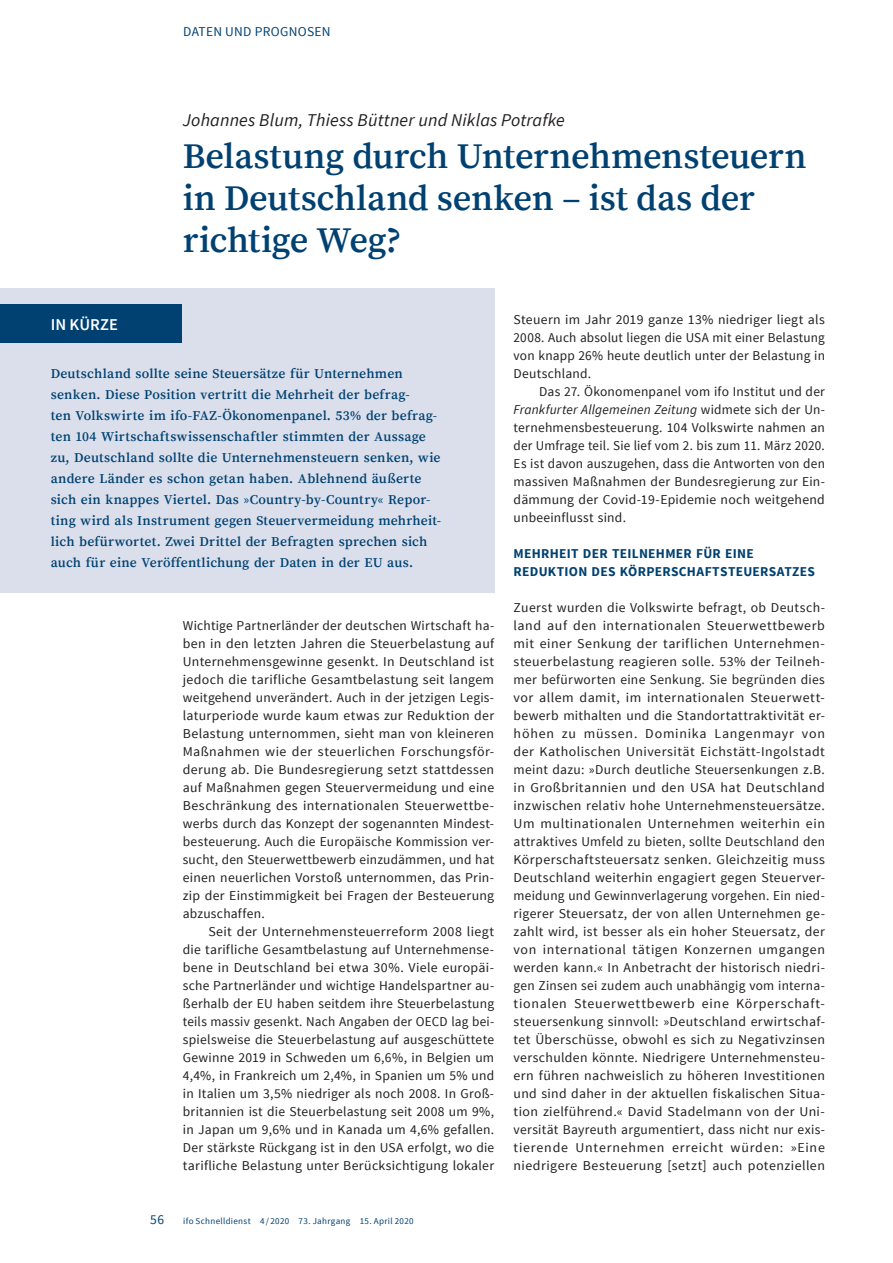
<style>
.page{position:relative;width:893px;height:1263px;background:#fff}
.page>*{position:absolute;margin:0;border:0;box-sizing:border-box;transform-origin:0 0}
.t1{font:600 36px/42px "Source Serif Pro";letter-spacing:-.01em;color:#004171}
.t2{font:italic 18px "Source Sans Pro";letter-spacing:.01em;color:#231f20}
.t3{font:600 16.5px "Source Sans Pro";color:#fff}
.t4{font:13.5px/18px "Source Sans Pro";letter-spacing:.02em;color:#231f20;text-align:justify}
.t5{font:600 13.5px/21px "Source Serif Pro";letter-spacing:.015em;color:#004171}
.t6{font:700 13.5px/18px "Source Sans Pro";letter-spacing:.02em;color:#004171}
.t7{font:13.5px "Source Sans Pro";letter-spacing:.02em;color:#004171}
.t8{font:9px "Source Sans Pro";letter-spacing:.035em;color:#004171}
.s1{font-family:"Source Sans Pro";font-weight:400}
.s2{font-style:italic}
</style>
<div class="page">
<div style="left:0;top:288px;width:494px;height:305px;background:#dadfeb"></div>
<div style="left:0;top:305px;width:182px;height:38px;background:#004171"></div>
<p class="t7" style="left:183px;top:23px;width:149px">DATEN UND PROGNOSEN</p>
<h2 class="t2" style="left:183px;top:109px;width:383px">Johannes Blum, Thiess Büttner und Niklas Potrafke</h2>
<h1 class="t1" style="left:183px;top:136px;width:625px">Belastung durch Unternehmensteuern in Deutschland senken – ist das der richtige Weg?</h1>
<p class="t3" style="left:51px;top:314px;width:69px">IN KÜRZE</p>
<p class="t5" style="left:51px;top:364px;width:392px">Deutschland sollte seine Steuersätze für Unternehmen senken. Diese Position vertritt die Mehrheit der befrag-<br>ten Volkswirte im ifo-FAZ-Ökonomenpanel. 53% der befrag&shy;ten 104 Wirtschaftswissenschaftler stimmten der Aussage zu, Deutschland sollte die Unternehmensteuern senken, wie andere Länder es schon getan haben. Ablehnend äußerte sich ein knappes Viertel. Das <span class="s1">»</span>Country-by-Country<span class="s1">«</span> Repor&shy;ting wird als Instrument gegen Steuervermeidung mehrheit&shy;lich befürwortet. Zwei Drittel der Befragten sprechen sich auch für eine Veröffentlichung der Daten in der EU aus.</p>
<p class="t4" style="left:183px;top:617px;width:313px">Wichtige Partnerländer der deutschen Wirtschaft ha&shy;ben in den letzten Jahren die Steuerbelastung auf Unternehmensgewinne gesenkt. In Deutschland ist jedoch die tarifliche Gesamtbelastung seit langem weitgehend unverändert. Auch in der jetzigen Legis&shy;laturperiode wurde kaum etwas zur Reduktion der Belastung unternommen, sieht man von kleineren Maßnahmen wie der steuerlichen Forschungsför&shy;derung ab. Die Bundesregierung setzt stattdessen auf Maßnahmen gegen Steuervermeidung und eine Beschränkung des internationalen Steuerwettbe&shy;werbs durch das Konzept der sogenannten Mindest&shy;besteuerung. Auch die Europäische Kommission ver&shy;sucht, den Steuerwettbewerb einzudämmen, und hat einen neuerlichen Vorstoß unternommen, das Prin&shy;zip der Einstimmigkeit bei Fragen der Besteuerung abzuschaffen.</p>
<p class="t4" style="left:183px;top:923px;width:313px;text-indent:26px">Seit der Unternehmensteuerreform 2008 liegt die tarifliche Gesamtbelastung auf Unternehmense&shy;bene in Deutschland bei etwa 30%. Viele europäi&shy;sche Partnerländer und wichtige Handelspartner au&shy;ßerhalb der EU haben seitdem ihre Steuerbelastung teils massiv gesenkt. Nach Angaben der OECD lag bei&shy;spielsweise die Steuerbelastung auf ausgeschüttete Gewinne 2019 in Schweden um 6,6%, in Belgien um 4,4%, in Frankreich um 2,4%, in Spanien um 5% und in Italien um 3,5% niedriger als noch 2008. In Groß&shy;britannien ist die Steuerbelastung seit 2008 um 9%, in Japan um 9,6% und in Kanada um 4,6% gefallen.<br>Der stärkste Rückgang ist in den USA erfolgt, wo die tarifliche Belastung unter Berücksichtigung lokaler</p>
<p class="t7" style="left:150px;top:1211px;width:15px">56</p>
<p class="t8" style="left:183px;top:1215px;width:232px">ifo Schnelldienst 4 / 2020 73. Jahrgang 15. April 2020</p>
<p class="t4" style="left:514px;top:311px;width:313px">Steuern im Jahr 2019 ganze 13% niedriger liegt als 2008. Auch absolut liegen die USA mit einer Belastung von knapp 26% heute deutlich unter der Belastung in Deutschland.</p>
<p class="t4" style="left:514px;top:383px;width:313px;text-indent:26px">Das 27. Ökonomenpanel vom ifo Institut und der <span class="s2">Frankfurter Allgemeinen Zeitung</span> widmete sich der Un&shy;ternehmensbesteuerung. 104 Volkswirte nahmen an der Umfrage teil. Sie lief vom 2. bis zum 11. März 2020.<br>Es ist davon auszugehen, dass die Antworten von den massiven Maßnahmen der Bundesregierung zur Ein&shy;dämmung der Covid-19-Epidemie noch weitgehend unbeeinflusst sind.</p>
<p class="t6" style="left:514px;top:545px;width:303px">MEHRHEIT DER TEILNEHMER FÜR EINE<br>REDUKTION DES KÖRPERSCHAFTSTEUERSATZES</p>
<p class="t4" style="left:514px;top:599px;width:313px">Zuerst wurden die Volkswirte befragt, ob Deutsch&shy;land auf den internationalen Steuerwettbewerb mit einer Senkung der tariflichen Unternehmen&shy;steuerbelastung reagieren solle. 53% der Teilneh&shy;mer befürworten eine Senkung. Sie begründen dies vor allem damit, im internationalen Steuerwett&shy;bewerb mithalten und die Standortattraktivität er&shy;höhen zu müssen. Dominika Langenmayr von der Katholischen Universität Eichstätt-Ingolstadt meint dazu: »Durch deutliche Steuersenkungen z.B. in Großbritannien und den USA hat Deutschland inzwischen relativ hohe Unternehmensteuersätze.<br>Um multinationalen Unternehmen weiterhin ein attraktives Umfeld zu bieten, sollte Deutschland den Körperschaftsteuersatz senken. Gleichzeitig muss Deutschland weiterhin engagiert gegen Steuerver&shy;meidung und Gewinnverlagerung vorgehen. Ein nied&shy;rigerer Steuersatz, der von allen Unternehmen ge&shy;zahlt wird, ist besser als ein hoher Steuersatz, der von international tätigen Konzernen umgangen werden kann.« In Anbetracht der historisch niedri&shy;gen Zinsen sei zudem auch unabhängig vom interna&shy;tionalen Steuerwettbewerb eine Körperschaft&shy;steuersenkung sinnvoll: »Deutschland erwirtschaf&shy;tet Überschüsse, obwohl es sich zu Negativzinsen verschulden könnte. Niedrigere Unternehmensteu&shy;ern führen nachweislich zu höheren Investitionen und sind daher in der aktuellen fiskalischen Situa&shy;tion zielführend.« David Stadelmann von der Uni&shy;versität Bayreuth argumentiert, dass nicht nur exis&shy;tierende Unternehmen erreicht würden: »Eine niedrigere Besteuerung [setzt] auch potenziellen</p>
</div>
